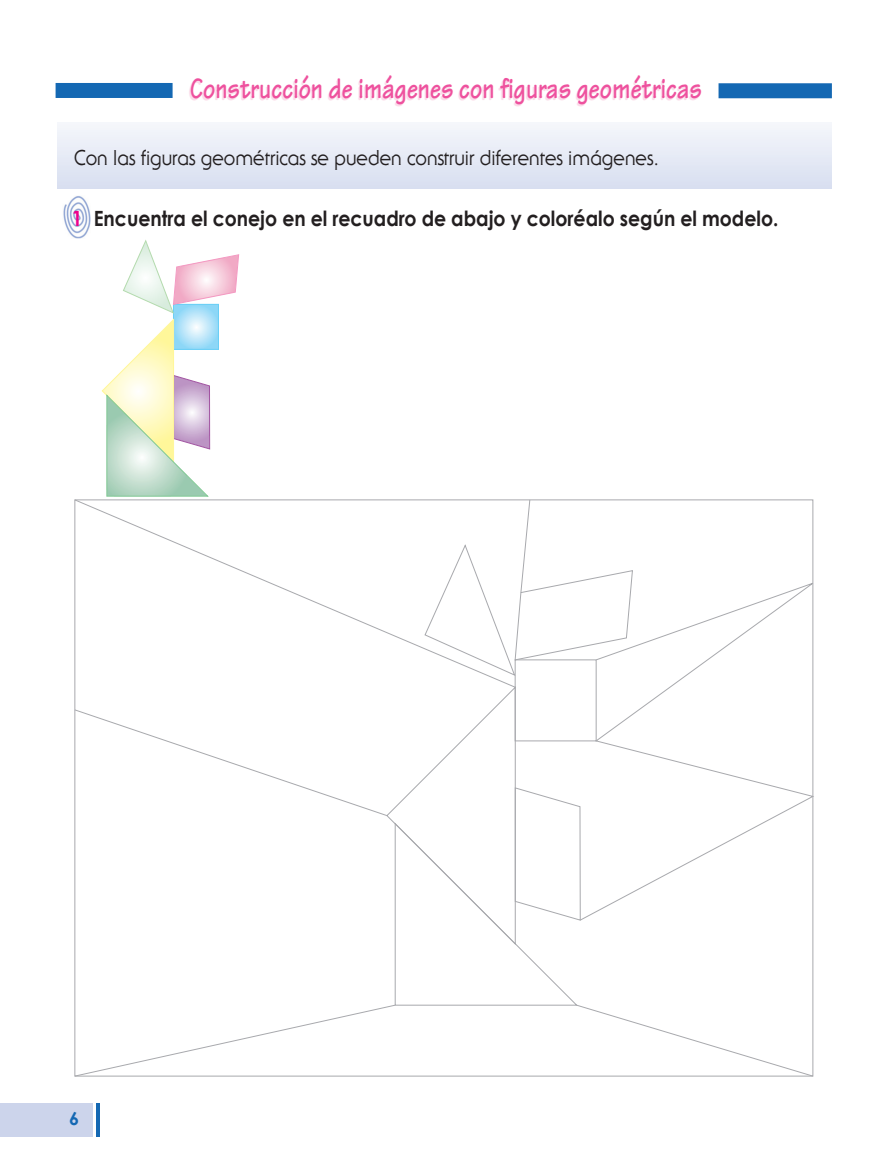
<style>
.page{position:relative;width:892px;height:1171px;background:#fff}
.page>*{position:absolute;margin:0;border:0;box-sizing:border-box;transform-origin:0 0}
.t1{font:700 30px "Tekton";color:#ee519e;scale:.8 1}
.t2{font:21px "Serif Gothic";color:#231f20;scale:.9 1}
.t3{font:700 21px "Century Gothic";color:#231f20;scale:.9 1}
.t4{font:700 21px "Century Gothic";color:#ed028c;scale:.9 1}
.t5{font:700 18px "Century Gothic";color:#1468b3}
</style>
<div class="page">
<img style="left:63px;top:196px;width:28px;height:43px">
<svg style="left:101px;top:240px;width:138px;height:257px"></svg>
<svg style="left:74px;top:499px;width:442px;height:186px"></svg>
<svg style="left:74px;top:685px;width:740px;height:392px"></svg>
<svg style="left:424px;top:499px;width:209px;height:177px"></svg>
<svg style="left:579px;top:581px;width:235px;height:340px"></svg>
<div style="left:57px;top:122px;width:775px;height:66px;background:linear-gradient(to bottom,#f5f7fb,#d8dff0)"></div>
<div style="left:0;top:1103px;width:93px;height:33px;background:#ccd4eb"></div>
<hr style="left:97px;top:1103px;width:3px;height:33px;background:#1468b3">
<div style="left:719px;top:83px;width:113px;height:15px;background:#1468b3"></div>
<div style="left:56px;top:83px;width:117px;height:15px;background:#1468b3"></div>
<h1 class="t1" style="left:190px;top:78px;width:641px">Construcción de imágenes con figuras geométricas</h1>
<p class="t2" style="left:74px;top:150px;width:651px">Con las figuras geométricas se pueden construir diferentes imágenes.</p>
<p class="t3" style="left:94px;top:204px;width:762px">Encuentra el conejo en el recuadro de abajo y coloréalo según el modelo.</p>
<p class="t4" style="left:72px;top:205px;width:13px">1</p>
<p class="t5" style="left:69px;top:1106px;width:12px">6</p>
</div>
